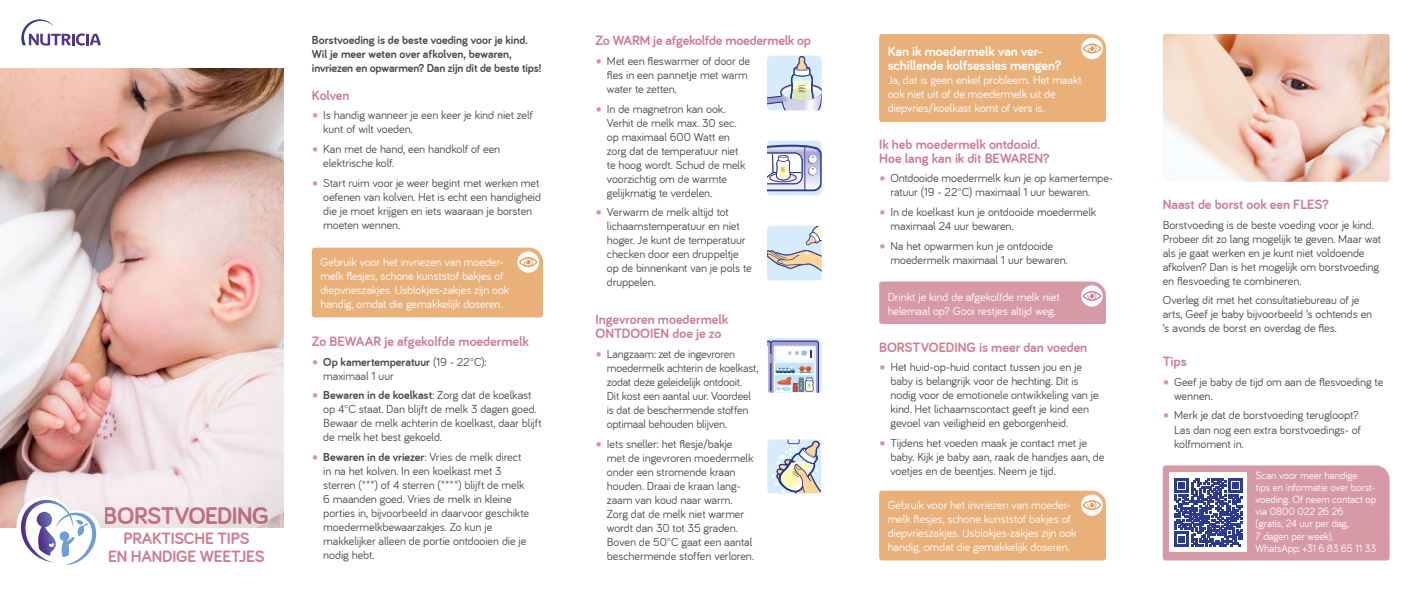
<style>
.page{position:relative;width:1418px;height:596px;background:#fff}
.page>*{position:absolute;margin:0;border:0;box-sizing:border-box;transform-origin:0 0}
.t1{font:700 25px "Bariol";letter-spacing:-.025em;color:#ce7e8f}
.t2{font:700 17px/18px "Bariol";letter-spacing:-.015em;color:#ce7e8f;text-align:center}
.t3{font:700 14px/14px "Bariol";color:#ce7e8f}
.t4{font:700 14px/14px "Bariol";color:#fff}
.t5{font:12px/14px "Bariol";letter-spacing:-.01em;color:#4a4a49}
.t6{font:12px/14px "Bariol";letter-spacing:-.005em;color:#fff}
.t7{font:700 12px/14px "Bariol";letter-spacing:-.01em;color:#4a4a49}
.t8{font:11px/12px "Bariol";letter-spacing:-.005em;color:#fff}
.s1{font-weight:700;font-size:16px;color:#d592a0}
.s2{font-weight:700}
</style>
<div class="page">
<img style="left:0;top:68px;width:283px;height:459px">
<svg style="left:13px;top:496px;width:90px;height:70px"></svg>
<svg style="left:767px;top:56px;width:54px;height:54px;background:#cad6e4"></svg>
<div style="left:765px;top:54px;width:58px;height:58px;border:1px solid #fff;border-radius:4px"></div>
<svg style="left:767px;top:141px;width:54px;height:54px"></svg>
<div style="left:765px;top:139px;width:58px;height:58px;border:1px solid #fff;border-radius:4px"></div>
<svg style="left:767px;top:226px;width:54px;height:54px;background:#cfd8de"></svg>
<div style="left:765px;top:224px;width:58px;height:58px;border:1px solid #fff;border-radius:4px"></div>
<svg style="left:767px;top:338px;width:54px;height:54px"></svg>
<div style="left:765px;top:336px;width:58px;height:58px;border:1px solid #fff;border-radius:4px"></div>
<svg style="left:768px;top:440px;width:52px;height:52px;background:#cbd0d2"></svg>
<div style="left:765px;top:437px;width:58px;height:58px;border:2px solid #fff;border-radius:4px"></div>
<img style="left:1162px;top:34px;width:227px;height:148px">
<svg style="left:21px;top:19px;width:80px;height:27px"></svg>
<div style="left:312px;top:247px;width:231px;height:70px;background:#eab07a"></div>
<div style="left:879px;top:490px;width:227px;height:70px;background:#eab07a"></div>
<svg style="left:879px;top:281px;width:227px;height:43px;background:#d89da8"></svg>
<div style="left:879px;top:34px;width:227px;height:88px;background:#eab07a"></div>
<svg style="left:1162px;top:465px;width:227px;height:95px;background:#c097ad"></svg>
<h1 class="t1" style="left:104px;top:500px;width:166px">BORSTVOEDING</h1>
<h2 class="t2" style="left:108px;top:529px;width:158px">PRAKTISCHE TIPS<br>EN HANDIGE WEETJES</h2>
<p class="t7" style="left:312px;top:33px;width:231px">Borstvoeding is de beste voeding voor je kind.<br>Wil je meer weten over afkolven, bewaren, invriezen en opwarmen? Dan zijn dit de beste tips!</p>
<p class="t3" style="left:312px;top:88px;width:39px">Kolven</p>
<p class="t5" style="left:323px;top:108px;width:211px;text-indent:-11px"><span class="s1">•</span> Is handig wanneer je een keer je kind niet zelf kunt of wilt voeden.</p>
<p class="t5" style="left:323px;top:142px;width:178px;text-indent:-11px"><span class="s1">•</span> Kan met de hand, een handkolf of een elektrische kolf.</p>
<p class="t5" style="left:323px;top:175px;width:219px;text-indent:-11px"><span class="s1">•</span> Start ruim voor je weer begint met werken met oefenen van kolven. Het is echt een handigheid die je moet krijgen en iets waaraan je borsten moeten wennen.</p>
<p class="t6" style="left:320px;top:255px;width:190px">Gebruik voor het invriezen van moeder&shy;melk flesjes, schone kunststof bakjes of diepvrieszakjes. IJsblokjes-zakjes zijn ook handig, omdat die gemakkelijk doseren.</p>
<p class="t3" style="left:312px;top:334px;width:218px">Zo BEWAAR je afgekolfde moedermelk</p>
<p class="t5" style="left:323px;top:354px;width:165px;text-indent:-11px"><span class="s1">•</span> <span class="s2">Op kamertemperatuur</span> (19 - 22°C): maximaal 1 uur</p>
<p class="t5" style="left:323px;top:388px;width:220px;text-indent:-11px"><span class="s1">•</span> <span class="s2">Bewaren in de koelkast</span>: Zorg dat de koelkast op 4°C staat. Dan blijft de melk 3 dagen goed.<br>Bewaar de melk achterin de koelkast, daar blijft de melk het best gekoeld.</p>
<p class="t5" style="left:323px;top:449px;width:207px;text-indent:-11px"><span class="s1">•</span> <span class="s2">Bewaren in de vriezer</span>: Vries de melk direct in na het kolven. In een koelkast met 3 sterren (***) of 4 sterren (****) blijft de melk 6 maanden goed. Vries de melk in kleine porties in, bijvoorbeeld in daarvoor geschikte moedermelkbewaarzakjes. Zo kun je makkelijker alleen de portie ontdooien die je nodig hebt.</p>
<p class="t3" style="left:595px;top:33px;width:217px">Zo WARM je afgekolfde moedermelk op</p>
<p class="t5" style="left:607px;top:54px;width:145px;text-indent:-11px"><span class="s1">•</span> Met een fleswarmer of door de fles in een pannetje met warm water te zetten.</p>
<p class="t5" style="left:607px;top:101px;width:140px;text-indent:-11px"><span class="s1">•</span> In de magnetron kan ook.<br>Verhit de melk max. 30 sec. op maximaal 600 Watt en zorg dat de temperatuur niet te hoog wordt. Schud de melk voorzichtig om de warmte gelijkmatig te verdelen.</p>
<p class="t5" style="left:607px;top:205px;width:146px;text-indent:-11px"><span class="s1">•</span> Verwarm de melk altijd tot lichaamstemperatuur en niet hoger. Je kunt de temperatuur checken door een druppeltje op de binnenkant van je pols te druppelen.</p>
<p class="t3" style="left:595px;top:312px;width:134px">Ingevroren moedermelk<br>ONTDOOIEN doe je zo</p>
<p class="t5" style="left:607px;top:346px;width:153px;text-indent:-11px"><span class="s1">•</span> Langzaam: zet de ingevroren moedermelk achterin de koelkast, zodat deze geleidelijk ontdooit.<br>Dit kost een aantal uur. Voordeel is dat de beschermende stoffen optimaal behouden blijven.</p>
<p class="t5" style="left:607px;top:436px;width:149px;text-indent:-11px"><span class="s1">•</span> Iets sneller: het flesje/bakje met de ingevroren moedermelk onder een stromende kraan houden. Draai de kraan lang&shy;zaam van koud naar warm.<br>Zorg dat de melk niet warmer wordt dan 30 tot 35 graden.<br>Boven de 50°C gaat een aantal beschermende stoffen verloren.</p>
<p class="t4" style="left:887px;top:44px;width:175px">Kan ik moedermelk van ver&shy;schillende kolfsessies mengen?</p>
<p class="t6" style="left:887px;top:72px;width:196px">Ja, dat is geen enkel probleem. Het maakt ook niet uit of de moedermelk uit de diepvries/koelkast komt of vers is.</p>
<p class="t3" style="left:879px;top:137px;width:172px">Ik heb moedermelk ontdooid.<br>Hoe lang kan ik dit BEWAREN?</p>
<p class="t5" style="left:890px;top:171px;width:224px;text-indent:-11px"><span class="s1">•</span> Ontdooide moedermelk kun je op kamertempe&shy;ratuur (19 - 22°C) maximaal 1 uur bewaren.</p>
<p class="t5" style="left:890px;top:205px;width:207px;text-indent:-11px"><span class="s1">•</span> In de koelkast kun je ontdooide moedermelk maximaal 24 uur bewaren.</p>
<p class="t5" style="left:890px;top:238px;width:179px;text-indent:-11px"><span class="s1">•</span> Na het opwarmen kun je ontdooide moedermelk maximaal 1 uur bewaren.</p>
<p class="t6" style="left:887px;top:289px;width:173px">Drinkt je kind de afgekolfde melk niet helemaal op? Gooi restjes altijd weg.</p>
<p class="t3" style="left:879px;top:340px;width:210px">BORSTVOEDING is meer dan voeden</p>
<p class="t5" style="left:890px;top:360px;width:210px;text-indent:-11px"><span class="s1">•</span> Het huid-op-huid contact tussen jou en je baby is belangrijk voor de hechting. Dit is nodig voor de emotionele ontwikkeling van je kind. Het lichaamscontact geeft je kind een gevoel van veiligheid en geborgenheid.</p>
<p class="t5" style="left:890px;top:435px;width:215px;text-indent:-11px"><span class="s1">•</span> Tijdens het voeden maak je contact met je baby. Kijk je baby aan, raak de handjes aan, de voetjes en de beentjes. Neem je tijd.</p>
<p class="t6" style="left:887px;top:498px;width:190px">Gebruik voor het invriezen van moeder&shy;melk flesjes, schone kunststof bakjes of diepvrieszakjes. IJsblokjes-zakjes zijn ook handig, omdat die gemakkelijk doseren.</p>
<p class="t3" style="left:1162px;top:197px;width:167px">Naast de borst ook een FLES?</p>
<p class="t5" style="left:1162px;top:217px;width:220px">Borstvoeding is de beste voeding voor je kind.<br>Probeer dit zo lang mogelijk te geven. Maar wat als je gaat werken en je kunt niet voldoende afkolven? Dan is het mogelijk om borstvoeding en flesvoeding te combineren.</p>
<p class="t5" style="left:1162px;top:293px;width:211px">Overleg dit met het consultatiebureau of je arts, Geef je baby bijvoorbeeld ’s ochtends en ’s avonds de borst en overdag de fles.</p>
<p class="t3" style="left:1162px;top:354px;width:25px">Tips</p>
<p class="t5" style="left:1174px;top:374px;width:211px;text-indent:-11px"><span class="s1">•</span> Geef je baby de tijd om aan de flesvoeding te wennen.</p>
<p class="t5" style="left:1174px;top:408px;width:188px;text-indent:-11px"><span class="s1">•</span> Merk je dat de borstvoeding terugloopt?<br>Las dan nog een extra borstvoedings- of kolfmoment in.</p>
<p class="t8" style="left:1255px;top:469px;width:122px">Scan voor meer handige<br>tips en informatie over borst&shy;voeding. Of neem contact op via 0800 022 26 26<br>(gratis, 24 uur per dag,<br>7 dagen per week).<br>WhatsApp: +31 6 83 65 11 33</p>
</div>
